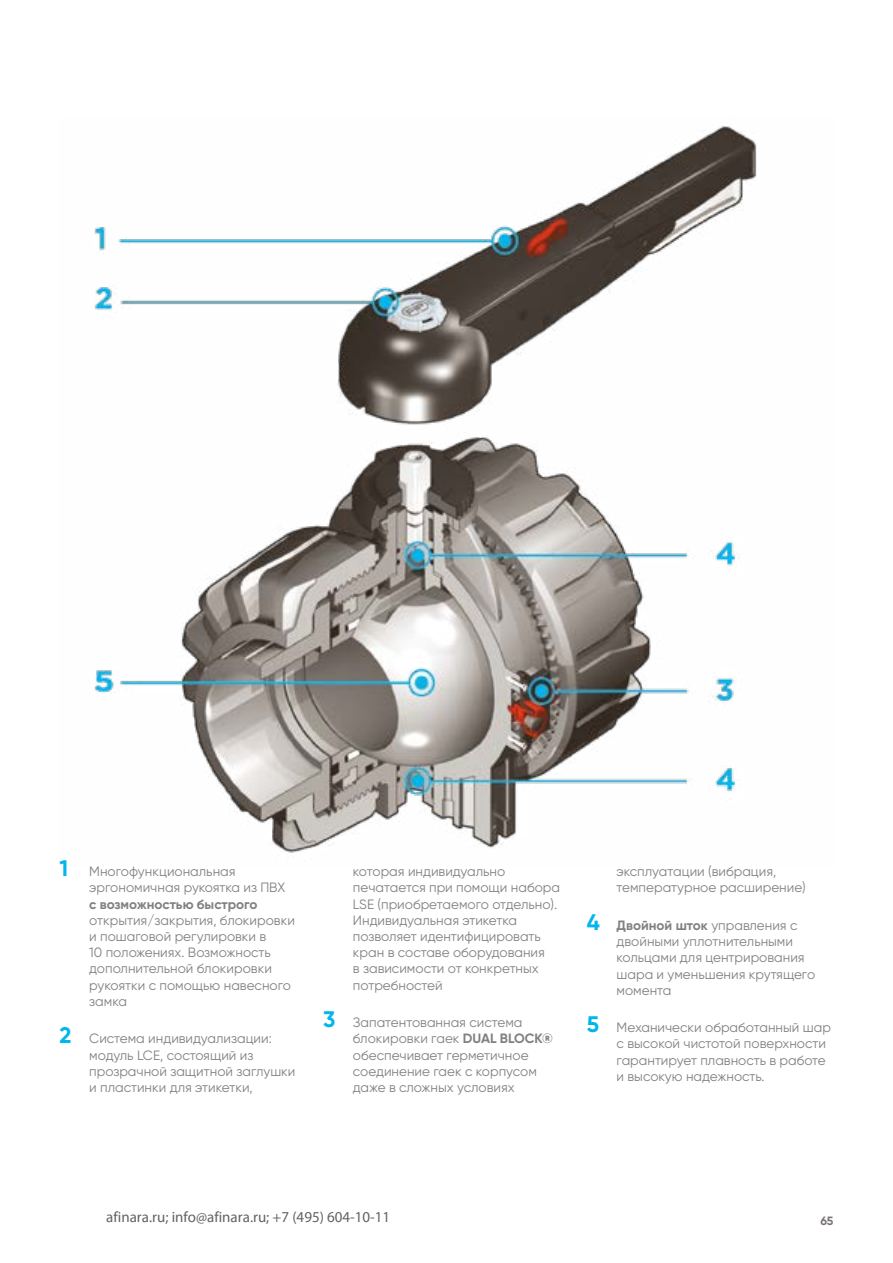
<style>
.page{position:relative;width:893px;height:1263px;background:#fff}
.page>*{position:absolute;margin:0;border:0;box-sizing:border-box;transform-origin:0 0}
.t1{font:15px "Myriad Pro";color:#666161}
.t2{font:13.5px/16.2px "Gilroy";color:#818181}
.t3{font:700 13.5px "Gilroy";color:#818181}
.t4{font:700 12px "Gilroy";color:#7a7674}
.s1{font-weight:700;font-size:22.5px;color:#00b6ed}
.s2{font-weight:700}
</style>
<div class="page">
<img style="left:94px;top:126px;width:663px;height:727px">
<p class="t2" style="left:89px;top:863px;width:198px;text-indent:-30px"><span class="s1">1</span> Многофункциональная эргономичная рукоятка из ПВХ</p>
<p class="t3" style="left:89px;top:895px;width:170px">с возможностью быстрого</p>
<p class="t2" style="left:89px;top:912px;width:207px">открытия/закрытия, блокировки и пошаговой регулировки в<br>10 положениях. Возможность дополнительной блокировки рукоятки с помощью навесного замка</p>
<p class="t2" style="left:89px;top:1030px;width:208px;text-indent:-30px"><span class="s1">2</span> Система индивидуализации: модуль LCE, состоящий из прозрачной защитной заглушки и пластинки для этикетки,</p>
<p class="t2" style="left:353px;top:863px;width:209px">которая индивидуально печатается при помощи набора<br>LSE (приобретаемого отдельно).<br>Индивидуальная этикетка позволяет идентифицировать кран в составе оборудования<br>в зависимости от конкретных потребностей</p>
<p class="t2" style="left:353px;top:1014px;width:201px;text-indent:-30px"><span class="s1">3</span> Запатентованная система блокировки гаек <span class="s2">DUAL BLOCK® </span>обеспечивает герметичное соединение гаек с корпусом даже в сложных условиях</p>
<p class="t2" style="left:617px;top:863px;width:191px">эксплуатации (вибрация, температурное расширение)</p>
<p class="t2" style="left:617px;top:917px;width:200px;text-indent:-30px"><span class="s1">4</span> <span class="s2">Двойной шток</span> управления с двойными уплотнительными кольцами для центрирования шара и уменьшения крутящего момента</p>
<p class="t2" style="left:617px;top:1019px;width:216px;text-indent:-30px"><span class="s1">5</span> Механически обработанный шар с высокой чистотой поверхности гарантирует плавность в работе и высокую надежность.</p>
<p class="t1" style="left:106px;top:1207px;width:285px">afinara.ru; info@afinara.ru; +7 (495) 604-10-11</p>
<p class="t4" style="left:820px;top:1213px;width:15px">65</p>
</div>
